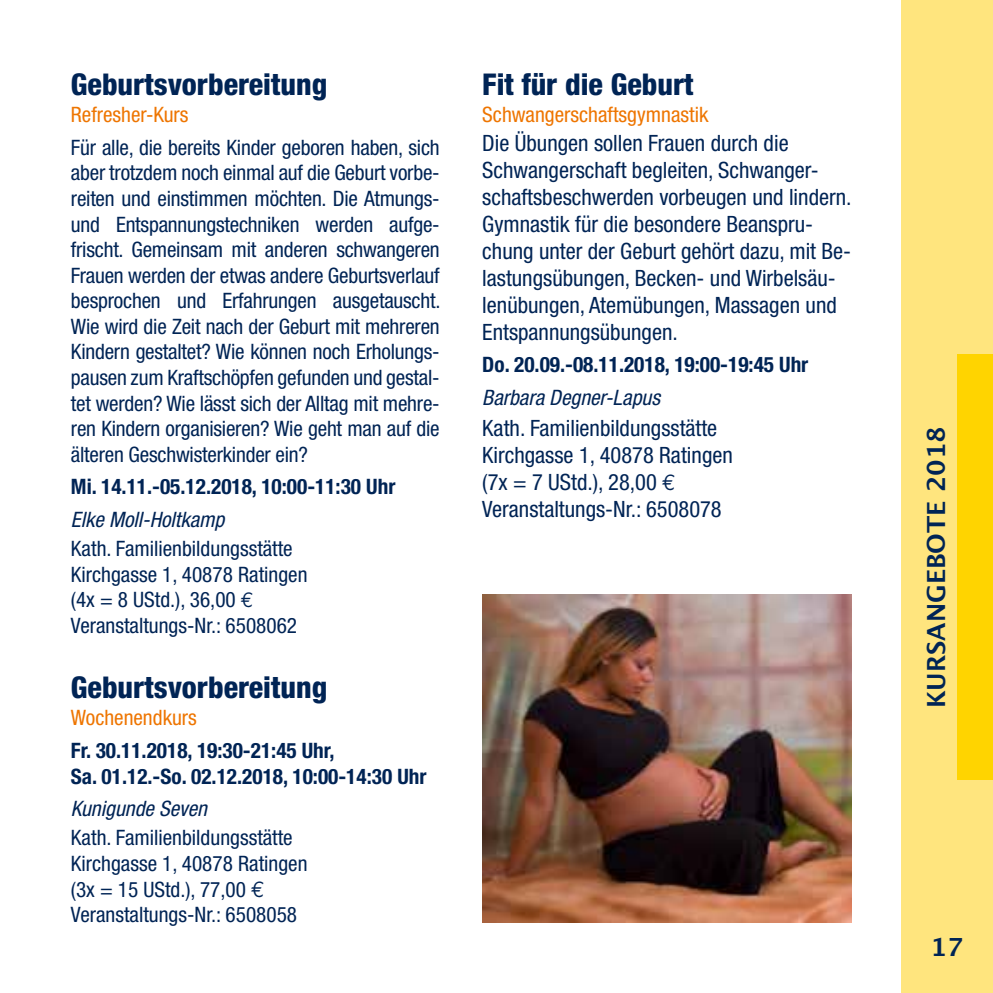
<style>
.page{position:relative;width:993px;height:993px;background:#fff}
.page>*{position:absolute;margin:0;border:0;box-sizing:border-box;transform-origin:0 0}
.t1{font:800 condensed 30px "Helvetica Neue";color:#002455}
.t2{font:700 25px "Lucida Grande";color:#002455}
.t3{font:condensed 22.5px/27px "Helvetica Neue";color:#002455}
.t4{font:condensed 21.25px/25.5px "Helvetica Neue";color:#002455}
.t5{font:700 condensed 21.25px/25.5px "Helvetica Neue";color:#002455}
.t6{font:condensed 21.25px "Helvetica Neue";color:#ee7500}
.t7{font:italic condensed 21.25px "Helvetica Neue";color:#002455}
.s1{font-family:"Euro Mono";font-stretch:normal}
.s2{font-family:"Euro Mono";font-stretch:normal;font-size:22.5px}
</style>
<div class="page">
<div style="left:900px;top:0;width:92px;height:992px;background:#ffe57e"></div>
<div style="left:957px;top:354px;width:35px;height:426px;background:#ffd400"></div>
<img style="left:482px;top:594px;width:368px;height:327px">
<h1 class="t1" style="left:71px;top:66px;width:258px">Geburtsvorbereitung</h1>
<p class="t6" style="left:71px;top:102px;width:119px">Refresher-Kurs</p>
<p class="t4" style="left:71px;top:134px;width:371px;text-align:justify">Für alle, die bereits Kinder geboren haben, sich aber trotzdem noch einmal auf die Geburt vorbe&shy;reiten und einstimmen möchten. Die Atmungs&shy;und Entspannungstechniken werden aufge&shy;frischt. Gemeinsam mit anderen schwangeren Frauen werden der etwas andere Geburtsverlauf besprochen und Erfahrungen ausgetauscht.<br>Wie wird die Zeit nach der Geburt mit mehreren Kindern gestaltet? Wie können noch Erholungs&shy;pausen zum Kraftschöpfen gefunden und gestal&shy;tet werden? Wie lässt sich der Alltag mit mehre&shy;ren Kindern organisieren? Wie geht man auf die älteren Geschwisterkinder ein?</p>
<p class="t5" style="left:71px;top:473px;width:326px">Mi. 14.11.-05.12.2018, 10:00-11:30 Uhr</p>
<p class="t7" style="left:71px;top:507px;width:155px">Elke Moll-Holtkamp</p>
<p class="t4" style="left:71px;top:535px;width:238px">Kath. Familienbildungsstätte<br>Kirchgasse 1, 40878 Ratingen (4x = 8 UStd.), 36,00 <span class="s1">E<br></span>Veranstaltungs-Nr.: 6508062</p>
<h1 class="t1" style="left:71px;top:669px;width:258px">Geburtsvorbereitung</h1>
<p class="t6" style="left:71px;top:705px;width:127px">Wochenendkurs</p>
<p class="t5" style="left:71px;top:737px;width:357px">Fr. 30.11.2018, 19:30-21:45 Uhr,<br>Sa. 01.12.-So. 02.12.2018, 10:00-14:30 Uhr</p>
<p class="t7" style="left:71px;top:796px;width:138px">Kunigunde Seven</p>
<p class="t4" style="left:71px;top:824px;width:238px">Kath. Familienbildungsstätte<br>Kirchgasse 1, 40878 Ratingen (3x = 15 UStd.), 77,00 <span class="s2">E<br></span>Veranstaltungs-Nr.: 6508058</p>
<h1 class="t1" style="left:482px;top:66px;width:213px">Fit für die Geburt</h1>
<p class="t6" style="left:482px;top:102px;width:227px">Schwangerschaftsgymnastik</p>
<p class="t3" style="left:482px;top:129px;width:370px">Die Übungen sollen Frauen durch die Schwangerschaft begleiten, Schwanger&shy;schaftsbeschwerden vorbeugen und lindern.<br>Gymnastik für die besondere Beanspru&shy;chung unter der Geburt gehört dazu, mit Be&shy;lastungsübungen, Becken- und Wirbelsäu&shy;lenübungen, Atemübungen, Massagen und Entspannungsübungen.</p>
<p class="t5" style="left:482px;top:351px;width:327px">Do. 20.09.-08.11.2018, 19:00-19:45 Uhr</p>
<p class="t7" style="left:482px;top:385px;width:179px">Barbara Degner-Lapus</p>
<p class="t3" style="left:482px;top:414px;width:252px">Kath. Familienbildungsstätte<br>Kirchgasse 1, 40878 Ratingen (7x = 7 UStd.), 28,00 <span class="s1">E<br></span>Veranstaltungs-Nr.: 6508078</p>
<p class="t2" style="left:915px;top:708px;width:283px;rotate:-90deg">KURSANGEBOTE 2018</p>
<p class="t2" style="left:930px;top:926px;width:35px">17</p>
</div>
